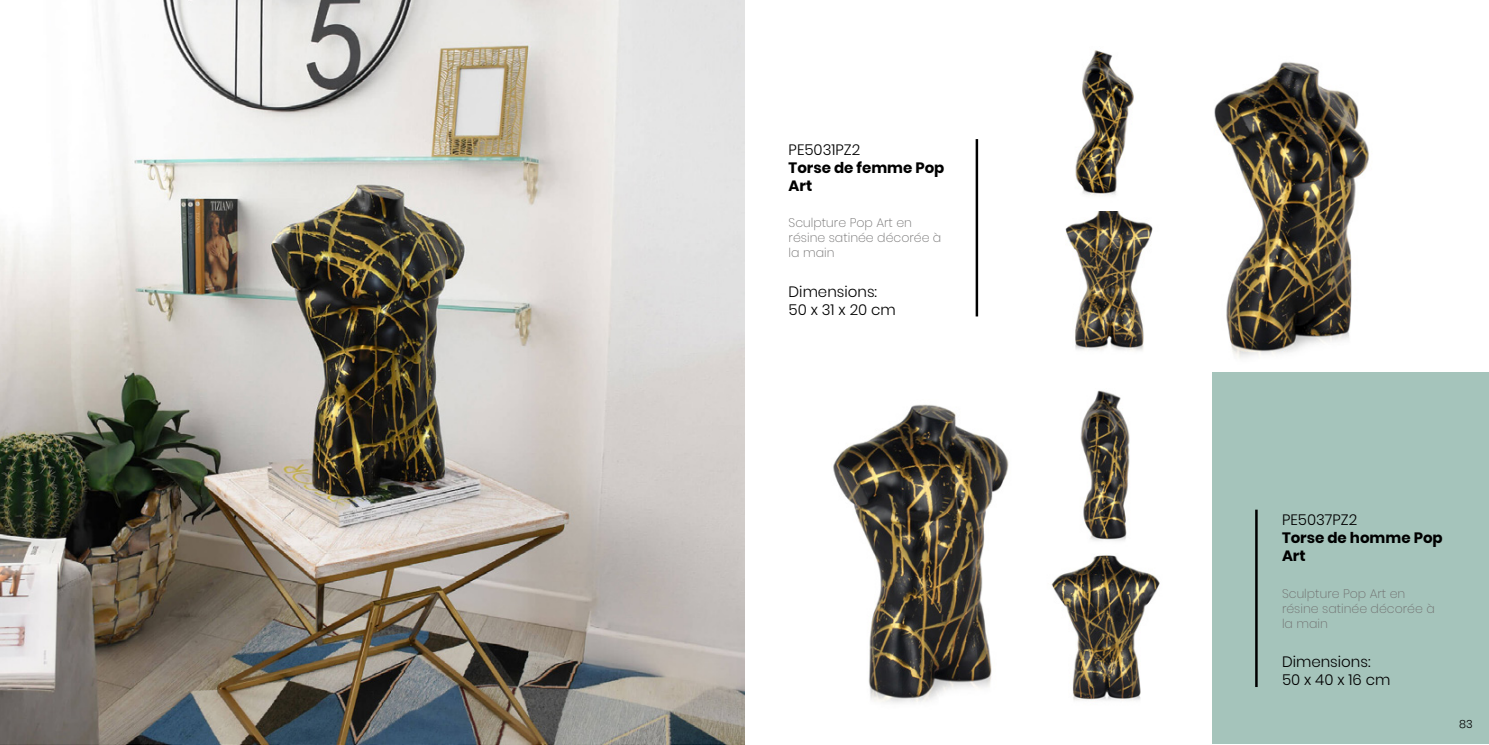
<style>
.page{position:relative;width:1489px;height:745px;background:#fff}
.page>*{position:absolute;margin:0;border:0;box-sizing:border-box;transform-origin:0 0}
.t1{font:300 15px/18px "Poppins";color:#000}
.t2{font:700 15px/18px "Poppins";color:#000}
.t3{font:200 12.5px/15px "Poppins";color:#706f6f}
.t4{font:300 11.25px "Poppins";color:#000}
</style>
<div class="page">
<div style="left:1212px;top:372px;width:276px;height:371px;background:#a5c4bb"></div>
<hr style="left:1254px;top:509px;width:3px;height:177px;background:#000">
<hr style="left:975px;top:139px;width:3px;height:177px;background:#000">
<img style="left:0;top:0;width:744px;height:744px">
<img style="left:1214px;top:62px;width:155px;height:296px">
<img style="left:1075px;top:50px;width:59px;height:146px">
<img style="left:1065px;top:212px;width:88px;height:139px">
<img style="left:833px;top:404px;width:176px;height:299px">
<img style="left:1080px;top:390px;width:50px;height:151px">
<img style="left:1051px;top:554px;width:109px;height:147px">
<p class="t1" style="left:788px;top:140px;width:73px">PE5031PZ2</p>
<p class="t2" style="left:788px;top:158px;width:157px">Torse de femme Pop<br>Art</p>
<p class="t3" style="left:788px;top:215px;width:154px">Sculpture Pop Art en résine satinée décorée à la main</p>
<p class="t1" style="left:788px;top:282px;width:109px">Dimensions:<br>50 x 31 x 20 cm</p>
<p class="t1" style="left:1281px;top:511px;width:77px">PE5037PZ2</p>
<p class="t2" style="left:1281px;top:529px;width:162px">Torse de homme Pop<br>Art</p>
<p class="t3" style="left:1281px;top:585px;width:154px">Sculpture Pop Art en résine satinée décorée à la main</p>
<p class="t1" style="left:1281px;top:652px;width:110px">Dimensions:<br>50 x 40 x 16 cm</p>
<p class="t4" style="left:1458px;top:716px;width:15px">83</p>
</div>
